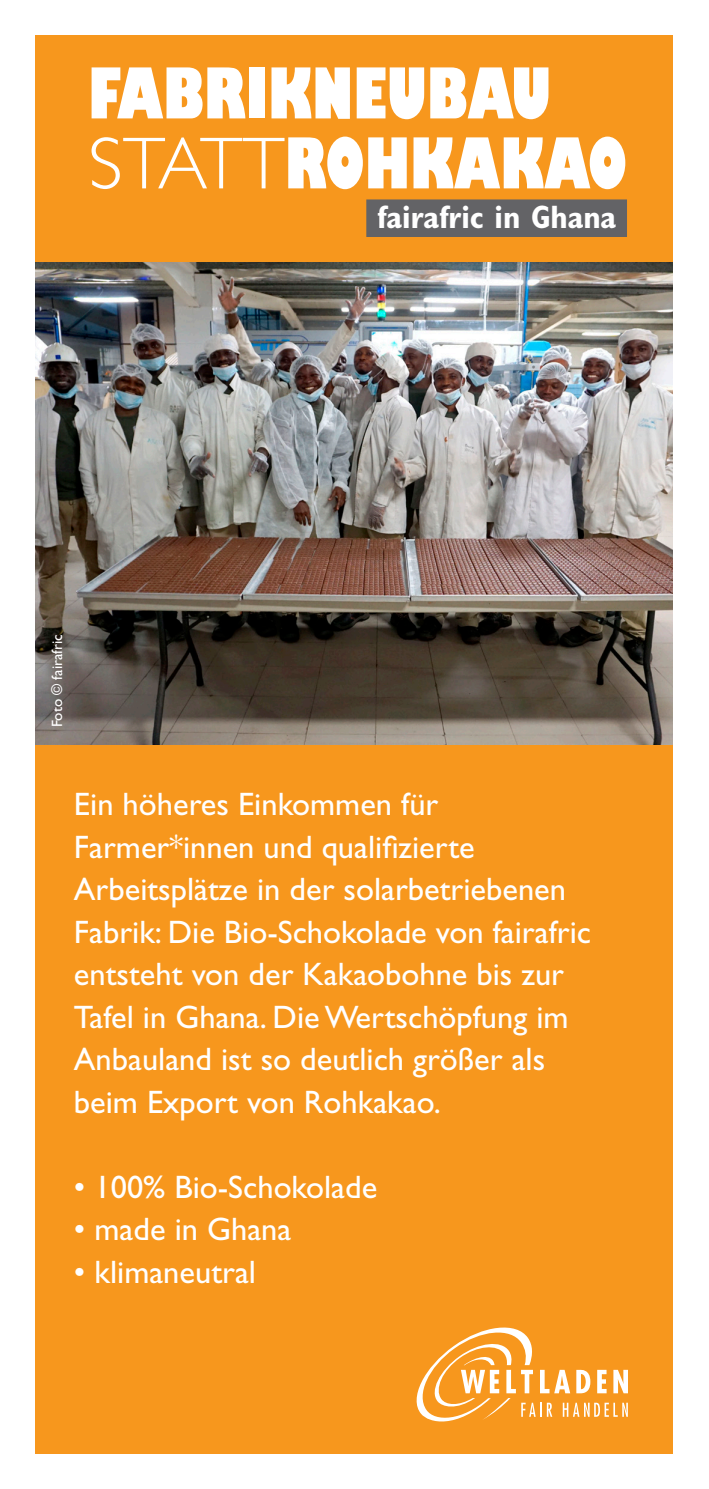
<style>
.page{position:relative;width:709px;height:1489px;background:#fff}
.page>*{position:absolute;margin:0;border:0;box-sizing:border-box;transform-origin:0 0}
.t1{font:800 condensed 68.5px/70px "Gill Sans";color:#fff}
.t2{font:32.5px/42.5px "Gill Sans";color:#fff}
.t3{font:700 condensed 32.5px "Gill Sans";color:#fff}
.t4{font:15px "Gill Sans";color:#fff}
.s1{font-weight:300;font-stretch:normal;font-size:74px}
</style>
<div class="page">
<div style="left:35px;top:35px;width:637px;height:1418px;background:#f7971d"></div>
<img style="left:35px;top:262px;width:637px;height:482px">
<svg style="left:416px;top:1327px;width:212px;height:94px"></svg>
<div style="left:366px;top:199px;width:261px;height:38px;background:#636366"></div>
<h1 class="t1" style="left:88px;top:58px;width:540px">FABRIKNEUBAU<br><span class="s1">STATT</span>ROHKAKAO</h1>
<p class="t3" style="left:377px;top:198px;width:240px">fairafric in Ghana</p>
<p class="t4" style="left:49px;top:727px;width:95px;rotate:-90deg">Foto © fairafric</p>
<p class="t2" style="left:74px;top:783px;width:518px">Ein höheres Einkommen für Farmer*innen und qualifizierte Arbeitsplätze in der solarbetriebenen Fabrik: Die Bio-Schokolade von fairafric entsteht von der Kakaobohne bis zur Tafel in Ghana. Die Wertschöpfung im Anbauland ist so deutlich größer als beim Export von Rohkakao.</p>
<p class="t2" style="left:74px;top:1165px;width:305px">• 100% Bio-Schokolade</p>
<p class="t2" style="left:74px;top:1208px;width:219px">• made in Ghana</p>
<p class="t2" style="left:74px;top:1250px;width:184px">• klimaneutral</p>
</div>
